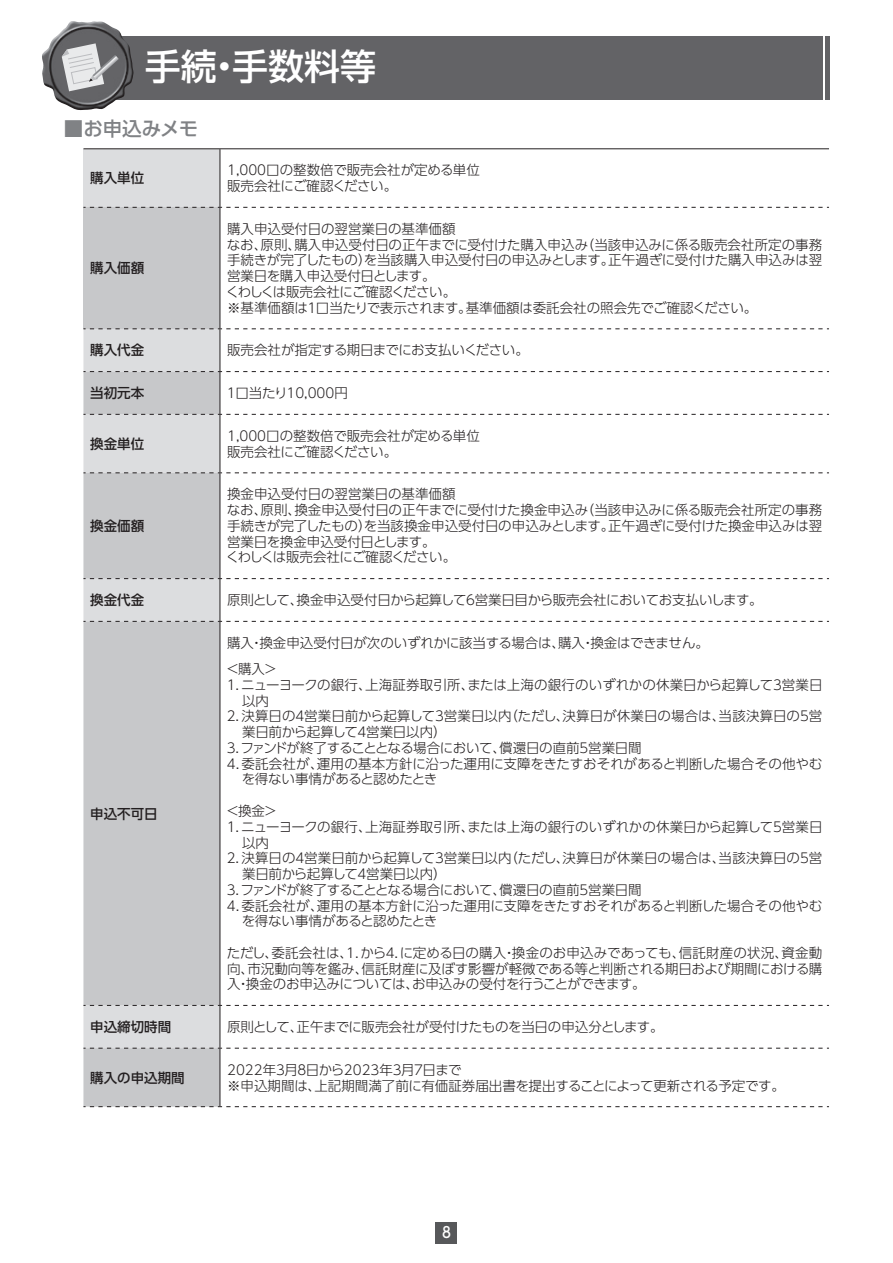
<style>
.page{position:relative;width:893px;height:1263px;background:#fff}
.page>*{position:absolute;margin:0;border:0;box-sizing:border-box;transform-origin:0 0}
.t1{font:500 36px "UD Shin Go Pro";color:#fff}
.t2{font:500 19.5px "UD Shin Go Pro";letter-spacing:-.005em;color:#808285}
.t3{font:500 15px "UD Shin Go Pro";color:#fff;scale:.9 1}
.t4{font:300 13.5px/15.8px "UD Shin Go Pro";letter-spacing:-.01em;color:#231f20}
.t5{font:300 13.5px "UD Shin Go Pro";letter-spacing:-.035em;color:#231f20}
.t6{font:500 13.5px "UD Shin Go Pro";color:#231f20}
</style>
<div class="page">
<div style="left:436px;top:1222px;width:21px;height:21px;background:#57585a"></div>
<div style="left:83px;top:36px;width:740px;height:63px;background:#636366"></div>
<hr style="left:825px;top:36px;width:4px;height:63px;background:#636366">
<img style="left:42px;top:21px;width:92px;height:90px">
<svg style="left:62px;top:43px;width:57px;height:48px"></svg>
<div style="left:83px;top:149px;width:137px;height:58px;background:#dcdddf"></div>
<div style="left:83px;top:207px;width:137px;height:122px;background:#c7c8ca"></div>
<div style="left:83px;top:329px;width:137px;height:42px;background:#dcdddf"></div>
<svg style="left:83px;top:372px;width:137px;height:734px;background:#cacbcd"></svg>
<hr style="left:220px;top:1006px;width:1px;height:42px;background:#231f20">
<hr style="left:220px;top:415px;width:1px;height:57px;background:#231f20">
<hr style="left:220px;top:473px;width:1px;height:105px;background:#231f20">
<hr style="left:220px;top:579px;width:1px;height:42px;background:#231f20">
<hr style="left:220px;top:622px;width:1px;height:383px;background:#231f20">
<hr style="left:220px;top:149px;width:1px;height:58px;background:#231f20">
<hr style="left:220px;top:208px;width:1px;height:120px;background:#231f20">
<hr style="left:220px;top:329px;width:1px;height:42px;background:#231f20">
<hr style="left:220px;top:372px;width:1px;height:42px;background:#231f20">
<hr style="left:220px;top:1048px;width:1px;height:58px;background:#231f20">
<hr style="left:83px;top:148px;width:137px;height:1px;background:#231f20">
<hr style="left:220px;top:148px;width:609px;height:1px;background:#231f20">
<svg style="left:83px;top:207px;width:746px;height:1px"></svg>
<svg style="left:83px;top:328px;width:746px;height:1px"></svg>
<svg style="left:83px;top:371px;width:746px;height:1px"></svg>
<svg style="left:83px;top:414px;width:746px;height:1px"></svg>
<svg style="left:83px;top:472px;width:746px;height:1px"></svg>
<svg style="left:83px;top:578px;width:746px;height:1px"></svg>
<svg style="left:83px;top:621px;width:746px;height:1px"></svg>
<svg style="left:83px;top:1005px;width:746px;height:1px"></svg>
<svg style="left:83px;top:1048px;width:746px;height:1px"></svg>
<svg style="left:83px;top:1106px;width:746px;height:1px"></svg>
<h1 class="t1" style="left:145px;top:37px;width:233px">手続・手数料等</h1>
<h2 class="t2" style="left:64px;top:112px;width:136px">■お申込みメモ</h2>
<p class="t6" style="left:90px;top:167px;width:55px">購入単位</p>
<p class="t4" style="left:227px;top:162px;width:254px">1,000口の整数倍で販売会社が定める単位販売会社にご確認ください。</p>
<p class="t6" style="left:90px;top:257px;width:55px">購入価額</p>
<p class="t4" style="left:226px;top:220px;width:598px">購入申込受付日の翌営業日の基準価額<br>なお、原則、購入申込受付日の正午までに受付けた購入申込み（当該申込みに係る販売会社所定の事務手続きが完了したもの）を当該購入申込受付日の申込みとします。正午過ぎに受付けた購入申込みは翌営業日を購入申込受付日とします。<br>くわしくは販売会社にご確認ください。<br>※基準価額は１口当たりで表示されます。基準価額は委託会社の照会先でご確認ください。</p>
<p class="t6" style="left:90px;top:339px;width:55px">購入代金</p>
<p class="t4" style="left:227px;top:342px;width:303px">販売会社が指定する期日までにお支払いください。</p>
<p class="t6" style="left:90px;top:382px;width:55px">当初元本</p>
<p class="t4" style="left:225px;top:385px;width:125px">１口当たり10,000円</p>
<p class="t6" style="left:90px;top:433px;width:55px">換金単位</p>
<p class="t4" style="left:227px;top:427px;width:254px">1,000口の整数倍で販売会社が定める単位販売会社にご確認ください。</p>
<p class="t6" style="left:90px;top:515px;width:55px">換金価額</p>
<p class="t4" style="left:226px;top:486px;width:598px">換金申込受付日の翌営業日の基準価額<br>なお、原則、換金申込受付日の正午までに受付けた換金申込み（当該申込みに係る販売会社所定の事務手続きが完了したもの）を当該換金申込受付日の申込みとします。正午過ぎに受付けた換金申込みは翌営業日を換金申込受付日とします。<br>くわしくは販売会社にご確認ください。</p>
<p class="t6" style="left:90px;top:589px;width:55px">換金代金</p>
<p class="t4" style="left:227px;top:592px;width:537px">原則として、換金申込受付日から起算して６営業日目から販売会社においてお支払いします。</p>
<p class="t6" style="left:90px;top:802px;width:69px">申込不可日</p>
<p class="t4" style="left:226px;top:629px;width:485px;line-height:26.2px">購入・換金申込受付日が次のいずれかに該当する場合は、購入・換金はできません。＜購入＞</p>
<p class="t4" style="left:225px;top:676px;width:599px">１．ニューヨークの銀行、上海証券取引所、または上海の銀行のいずれかの休業日から起算して３営業日</p>
<p class="t4" style="left:242px;top:692px;width:28px">以内</p>
<p class="t4" style="left:225px;top:708px;width:599px">２．決算日の４営業日前から起算して３営業日以内（ただし、決算日が休業日の場合は、当該決算日の５営</p>
<p class="t4" style="left:242px;top:724px;width:206px">業日前から起算して４営業日以内）</p>
<p class="t5" style="left:225px;top:737px;width:419px">３．ファンドが終了することとなる場合において、償還日の直前５営業日間</p>
<p class="t4" style="left:225px;top:755px;width:599px">４．委託会社が、運用の基本方針に沿った運用に支障をきたすおそれがあると判断した場合その他やむ</p>
<p class="t4" style="left:242px;top:771px;width:197px">を得ない事情があると認めたとき</p>
<p class="t4" style="left:226px;top:802px;width:53px">＜換金＞</p>
<p class="t4" style="left:225px;top:818px;width:599px">１．ニューヨークの銀行、上海証券取引所、または上海の銀行のいずれかの休業日から起算して５営業日</p>
<p class="t4" style="left:242px;top:834px;width:28px">以内</p>
<p class="t4" style="left:225px;top:850px;width:599px">２．決算日の４営業日前から起算して３営業日以内（ただし、決算日が休業日の場合は、当該決算日の５営</p>
<p class="t4" style="left:242px;top:865px;width:206px">業日前から起算して４営業日以内）</p>
<p class="t5" style="left:225px;top:879px;width:419px">３．ファンドが終了することとなる場合において、償還日の直前５営業日間</p>
<p class="t4" style="left:225px;top:897px;width:599px">４．委託会社が、運用の基本方針に沿った運用に支障をきたすおそれがあると判断した場合その他やむ</p>
<p class="t4" style="left:242px;top:913px;width:197px">を得ない事情があると認めたとき</p>
<p class="t4" style="left:227px;top:944px;width:597px;text-align:justify">ただし、委託会社は、１．から４．に定める日の購入・換金のお申込みであっても、信託財産の状況、資金動向、市況動向等を鑑み、信託財産に及ぼす影響が軽微である等と判断される期日および期間における購入・換金のお申込みについては、お申込みの受付を行うことができます。</p>
<p class="t6" style="left:90px;top:1016px;width:82px">申込締切時間</p>
<p class="t4" style="left:227px;top:1018px;width:438px">原則として、正午までに販売会社が受付けたものを当日の申込分とします。</p>
<p class="t6" style="left:90px;top:1066px;width:96px">購入の申込期間</p>
<p class="t4" style="left:227px;top:1061px;width:559px">2022年３月８日から2023年３月７日まで<br>※申込期間は、上記期間満了前に有価証券届出書を提出することによって更新される予定です。</p>
<p class="t3" style="left:442px;top:1220px;width:11px">8</p>
</div>
